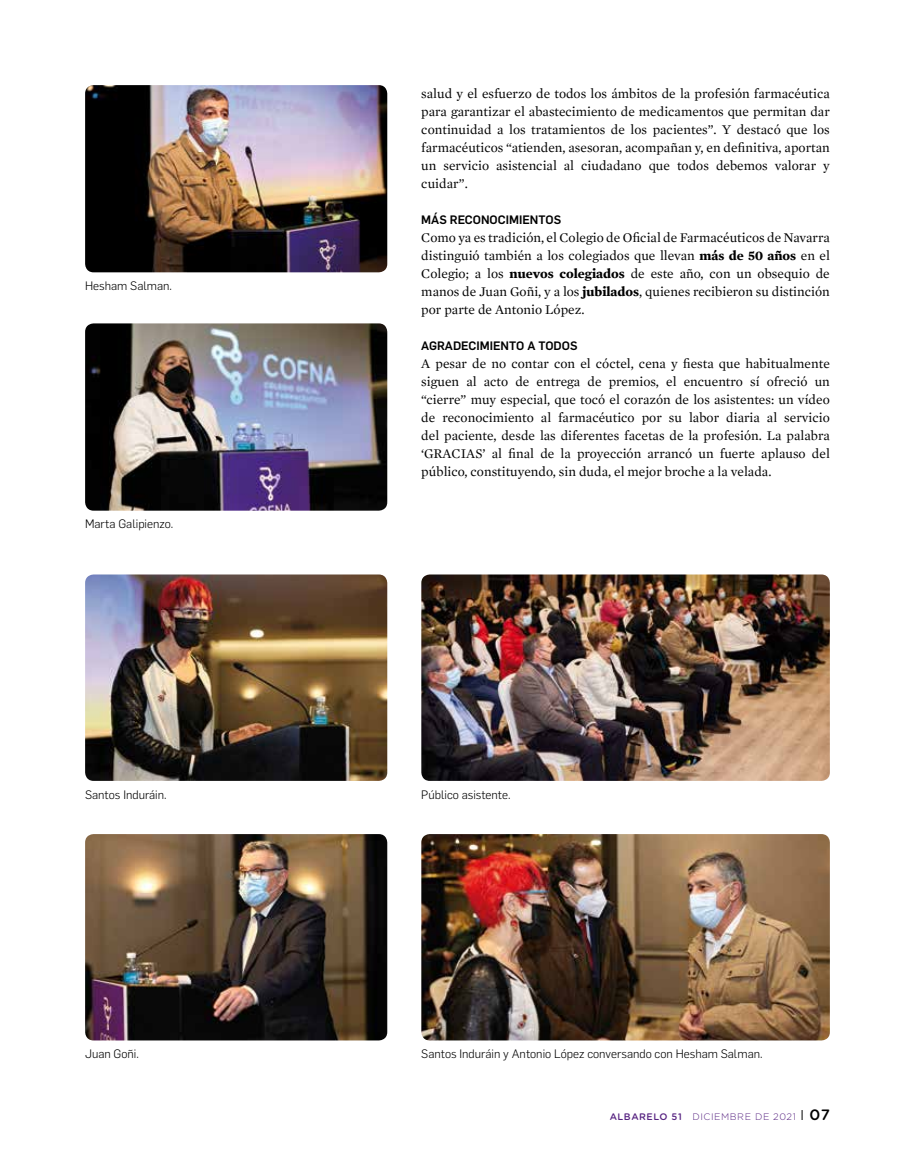
<style>
.page{position:relative;width:915px;height:1149px;background:#fff}
.page>*{position:absolute;margin:0;border:0;box-sizing:border-box;transform-origin:0 0}
.t1{font:13.5px/18px "Mercury Text G1";color:#000;text-align:justify}
.t2{font:300 12px "Flama";color:#000}
.t3{font:500 12px "Flama";color:#000}
.t4{font:300 9.45px "Gotham";letter-spacing:.06em;color:#572381}
.s1{font-weight:700}
.s2{font-family:"Gotham Rounded";font-weight:500}
.s3{font-size:19.5px;color:#000}
.s4{font-family:"Gotham Rounded";font-weight:500;font-size:15px;color:#000}
</style>
<div class="page">
<img style="left:85px;top:85px;width:302px;height:187px">
<img style="left:85px;top:323px;width:302px;height:187px">
<img style="left:421px;top:574px;width:408px;height:206px">
<img style="left:421px;top:834px;width:408px;height:206px">
<img style="left:85px;top:574px;width:302px;height:206px">
<img style="left:85px;top:834px;width:302px;height:206px">
<p class="t2" style="left:85px;top:278px;width:88px">Hesham Salman.</p>
<p class="t2" style="left:85px;top:516px;width:90px">Marta Galipienzo.</p>
<p class="t1" style="left:421px;top:84px;width:410px">salud y el esfuerzo de todos los ámbitos de la profesión farmacéutica para garantizar el abastecimiento de medicamentos que permitan dar continuidad a los tratamientos de los pacientes”. Y destacó que los farmacéuticos “atienden, asesoran, acompañan y, en definitiva, aportan un servicio asistencial al ciudadano que todos debemos valorar y cuidar”.</p>
<p class="t3" style="left:421px;top:211px;width:37px">MÁS RECONOCIMIENTOS</p>
<p class="t1" style="left:421px;top:228px;width:410px">Como ya es tradición, el Colegio de Oficial de Farmacéuticos de Navarra distinguió también a los colegiados que llevan <span class="s1">más de 50 años</span> en el Colegio; a los <span class="s1">nuevos colegiados</span> de este año, con un obsequio de manos de Juan Goñi, y a los <span class="s1">jubilados</span>, quienes recibieron su distinción por parte de Antonio López.</p>
<p class="t3" style="left:421px;top:337px;width:17px">AGRADECIMIENTO</p>
<p class="t3" style="left:527px;top:337px;width:20px">A TODOS</p>
<p class="t1" style="left:421px;top:354px;width:410px">A pesar de no contar con el cóctel, cena y fiesta que habitualmente siguen al acto de entrega de premios, el encuentro sí ofreció un “cierre” muy especial, que tocó el corazón de los asistentes: un vídeo de reconocimiento al farmacéutico por su labor diaria al servicio del paciente, desde las diferentes facetas de la profesión. La palabra ‘GRACIAS’ al final de la proyección arrancó un fuerte aplauso del público, constituyendo, sin duda, el mejor broche a la velada.</p>
<p class="t2" style="left:85px;top:786px;width:83px">Santos Induráin.</p>
<p class="t2" style="left:421px;top:786px;width:91px">Público asistente.</p>
<p class="t2" style="left:85px;top:1045px;width:55px">Juan Goñi.</p>
<p class="t2" style="left:421px;top:1045px;width:342px">Santos Induráin y Antonio López conversando con Hesham Salman.</p>
<p class="t4" style="left:609px;top:1110px;width:222px"><span class="s2">ALBARELO 51</span> DICIEMBRE DE 2021 <span class="s3">ı</span> <span class="s4">07</span></p>
</div>
